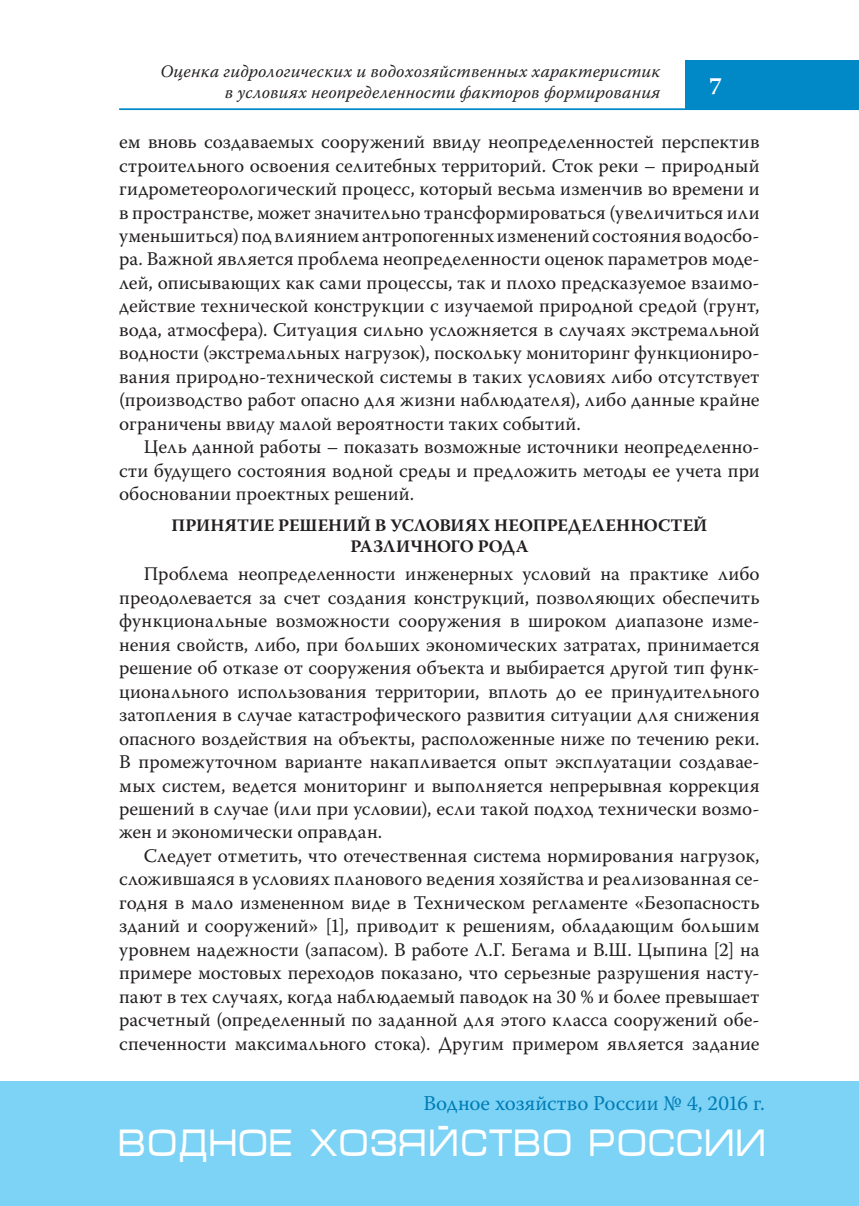
<style>
.page{position:relative;width:859px;height:1206px;background:#fff}
.page>*{position:absolute;margin:0;border:0;box-sizing:border-box;transform-origin:0 0}
.t1{font:38.5px "Micra";color:#fff;scale:.81 1}
.t2{font:700 24.5px "Warnock Pro";color:#fff}
.t3{font:21px "Warnock Pro";color:#007cb6}
.t4{font:19.25px/23.4px "Warnock Pro";letter-spacing:.005em;color:#231f20;text-align:justify}
.t5{font:italic 17.5px/21px "Warnock Pro";letter-spacing:.01em;color:#231f20;text-align:right}
.t6{font:700 17.5px/21px "Warnock Pro";letter-spacing:.015em;color:#231f20;text-align:center}
.s1{font-style:italic}
</style>
<div class="page">
<hr style="left:119px;top:108px;width:739px;height:2px;background:#0088c7">
<div style="left:685px;top:60px;width:173px;height:50px;background:#0088c7"></div>
<div style="left:0;top:1081px;width:858px;height:124px;background:#7cd3f6"></div>
<p class="t5" style="left:160px;top:61px;width:501px">Оценка гидрологических и водохозяйственных характеристик в условиях неопределенности факторов формирования</p>
<p class="t4" style="left:119px;top:130px;width:641px">ем вновь создаваемых сооружений ввиду неопределенностей перспектив строительного освоения селитебных территорий. Сток реки – природный гидрометеорологический процесс, который весьма изменчив во времени и в пространстве, может значительно трансформироваться (увеличиться или уменьшиться) под влиянием антропогенных изменений состояния водосбо&shy;ра. Важной является проблема неопределенности оценок параметров моде&shy;лей, описывающих как сами процессы, так и плохо предсказуемое взаимо&shy;действие технической конструкции с изучаемой природной средой (грунт, вода, атмосфера). Ситуация сильно усложняется в случаях экстремальной водности (экстремальных нагрузок), поскольку мониторинг функциониро&shy;вания природно-технической системы в таких условиях либо отсутствует (производство работ опасно для жизни наблюдателя), либо данные крайне ограничены ввиду малой вероятности таких событий.</p>
<p class="t4" style="left:119px;top:435px;width:641px;text-indent:25px">Цель данной работы – показать возможные источники неопределенно&shy;сти будущего состояния водной среды и предложить методы ее учета при обосновании проектных решений.</p>
<p class="t6" style="left:171px;top:514px;width:537px">Принятие решений в условиях неопределенностей различного рода</p>
<p class="t4" style="left:119px;top:562px;width:641px;text-indent:25px">Проблема неопределенности инженерных условий на практике либо преодолевается за счет создания конструкций, позволяющих обеспечить функциональные возможности сооружения в широком диапазоне изме&shy;нения свойств, либо, при больших экономических затратах, принимается решение об отказе от сооружения объекта и выбирается другой тип функ&shy;ционального использования территории, вплоть до ее принудительного затопления в случае катастрофического развития ситуации для снижения опасного воздействия на объекты, расположенные ниже по течению реки.<br>В промежуточном варианте накапливается опыт эксплуатации создавае&shy;мых систем, ведется мониторинг и выполняется непрерывная коррекция решений в случае (или при условии), если такой подход технически возмо&shy;жен и экономически оправдан.</p>
<p class="t4" style="left:119px;top:843px;width:641px;text-indent:25px">Следует отметить, что отечественная система нормирования нагрузок, сложившаяся в условиях планового ведения хозяйства и реализованная се&shy;годня в мало измененном виде в Техническом регламенте «Безопасность зданий и сооружений» [1]<span class="s1">,</span> приводит к решениям, обладающим большим уровнем надежности (запасом). В работе Л.Г. Бегама и В.Ш. Цыпина [2] на примере мостовых переходов показано, что серьезные разрушения насту&shy;пают в тех случаях, когда наблюдаемый паводок на 30 % и более превышает расчетный (определенный по заданной для этого класса сооружений обе&shy;спеченности максимального стока). Другим примером является задание</p>
<p class="t2" style="left:708px;top:71px;width:15px">7</p>
<p class="t3" style="left:423px;top:1090px;width:343px">Водное хозяйство России № 4, 2016 г.</p>
<h1 class="t1" style="left:119px;top:1122px;width:801px">ВОДНОЕ ХОЗЯЙСТВО РОССИИ</h1>
</div>
